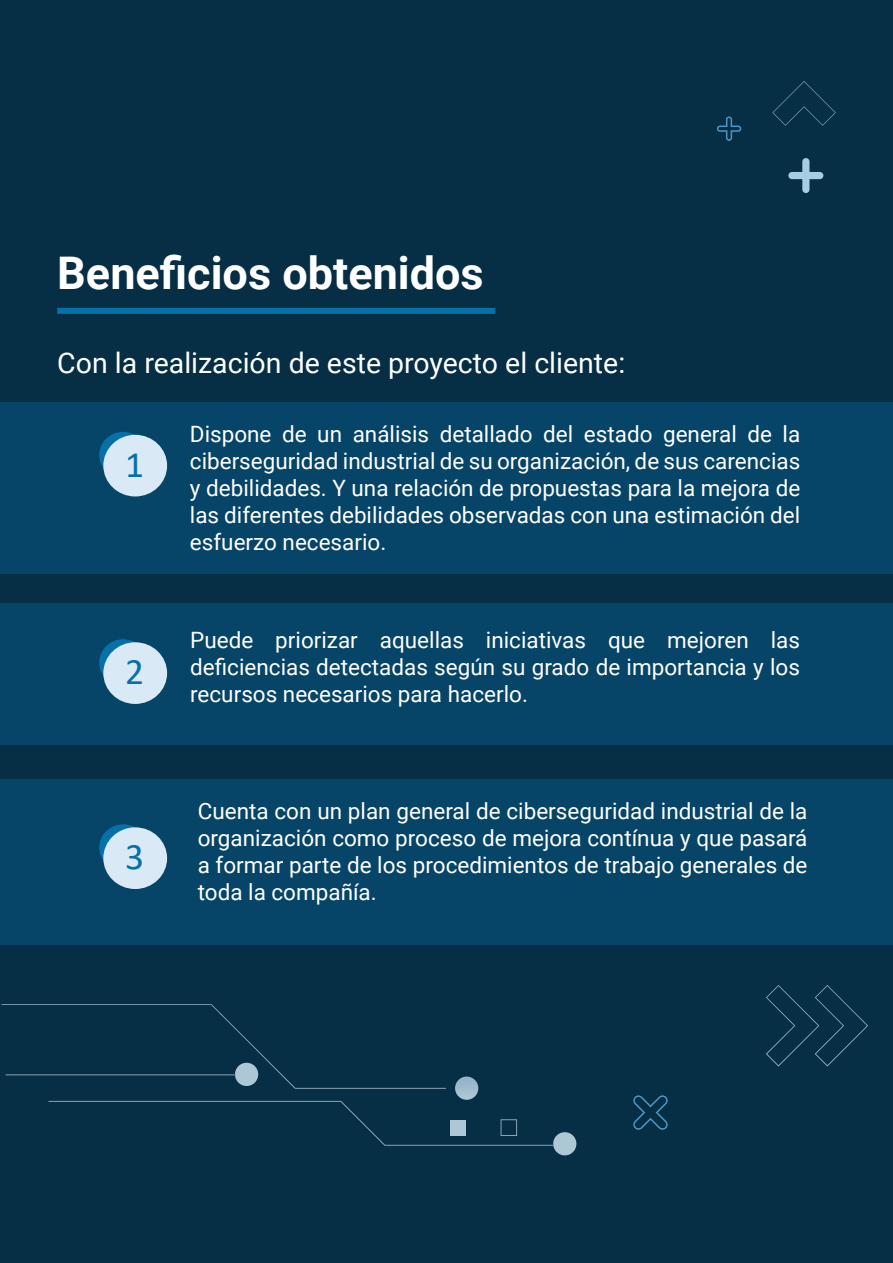
<style>
.page{position:relative;width:893px;height:1263px;background:#062e44}
.page>*{position:absolute;margin:0;border:0;box-sizing:border-box;transform-origin:0 0}
.t1{font:700 45px "Roboto";color:#fff}
.t2{font:37.5px "Calibri";color:#0671a8}
.t3{font:28.5px "Roboto";color:#fff}
.t4{font:22.5px/27px "Roboto";color:#fff;text-align:justify}
</style>
<div class="page">
<div style="left:0;top:403px;width:893px;height:171px;background:#064567"></div>
<div style="left:0;top:603px;width:893px;height:142px;background:#064567"></div>
<div style="left:0;top:779px;width:893px;height:166px;background:#064567"></div>
<svg style="left:48px;top:1101px;width:528px;height:54px"></svg>
<svg style="left:766px;top:985px;width:102px;height:81px"></svg>
<svg style="left:2px;top:1004px;width:444px;height:85px"></svg>
<svg style="left:455px;top:1076px;width:23px;height:24px"></svg>
<svg style="left:633px;top:1095px;width:35px;height:35px"></svg>
<div style="left:99px;top:432px;width:48px;height:46px;background:#0671a8;border-radius:50%"></div>
<div style="left:103px;top:435px;width:64px;height:61px;background:#d9eaf6;border-radius:50%"></div>
<div style="left:99px;top:639px;width:48px;height:47px;background:#0671a8;border-radius:50%"></div>
<div style="left:103px;top:642px;width:64px;height:62px;background:#d9eaf6;border-radius:50%"></div>
<div style="left:99px;top:824px;width:48px;height:47px;background:#0671a8;border-radius:50%"></div>
<div style="left:103px;top:827px;width:64px;height:62px;background:#d9eaf6;border-radius:50%"></div>
<div style="left:57px;top:308px;width:438px;height:6px;background:#0671a8"></div>
<svg style="left:772px;top:81px;width:64px;height:45px"></svg>
<svg style="left:788px;top:158px;width:35px;height:35px"></svg>
<svg style="left:717px;top:116px;width:24px;height:25px"></svg>
<h1 class="t1" style="left:57px;top:241px;width:428px">Beneficios obtenidos</h1>
<p class="t3" style="left:57px;top:343px;width:569px">Con la realización de este proyecto el cliente:</p>
<h2 class="t2" style="left:125px;top:438px;width:21px">1</h2>
<h2 class="t2" style="left:125px;top:646px;width:21px">2</h2>
<h2 class="t2" style="left:125px;top:831px;width:21px">3</h2>
<p class="t4" style="left:190px;top:420px;width:612px">Dispone de un análisis detallado del estado general de la ciberseguridad industrial de su organización, de sus carencias y debilidades. Y una relación de propuestas para la mejora de las diferentes debilidades observadas con una estimación del esfuerzo necesario.</p>
<p class="t4" style="left:190px;top:626px;width:611px">Puede priorizar aquellas iniciativas que mejoren las deficiencias detectadas según su grado de importancia y los recursos necesarios para hacerlo.</p>
<p class="t4" style="left:198px;top:797px;width:611px">Cuenta con un plan general de ciberseguridad industrial de la organización como proceso de mejora contínua y que pasará a formar parte de los procedimientos de trabajo generales de toda la compañía.</p>
</div>
